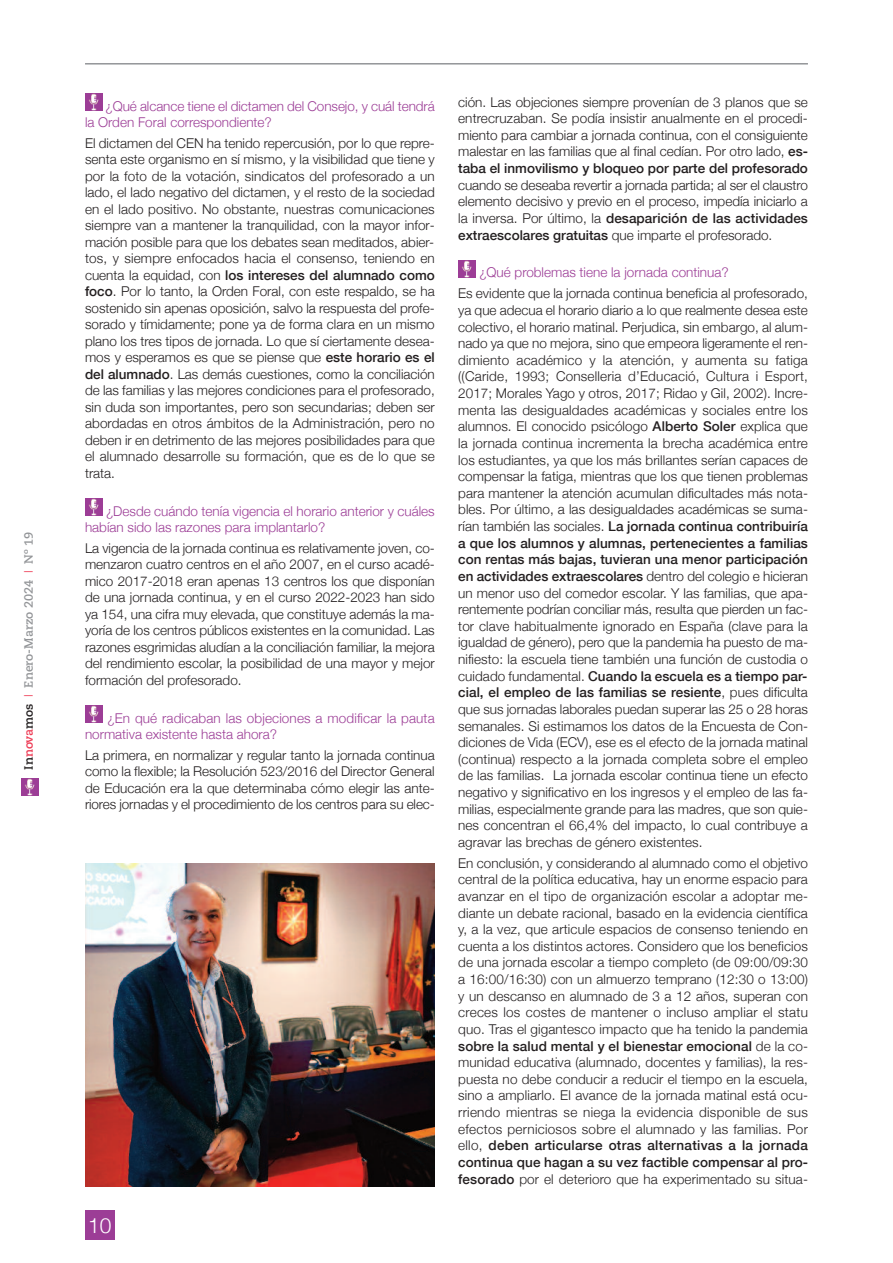
<style>
.page{position:relative;width:893px;height:1263px;background:#fff}
.page>*{position:absolute;margin:0;border:0;box-sizing:border-box;transform-origin:0 0}
.t1{font:300 21px "Helvetica Neue";color:#fff}
.t2{font:300 13.5px/16.6px "Helvetica Neue";color:#231f20;text-align:justify}
.t3{font:300 13.5px/16.5px "Helvetica Neue";color:#9c3d96}
.t4{font:700 12px "Caecilia LT Std";color:#939598}
.s1{color:#231f20}
.s2{color:#ee3d56}
.s3{font-family:"Helvetica Neue";font-weight:300;color:#ee3d56}
.s4{font-weight:500}
</style>
<div class="page">
<hr style="left:85px;top:63px;width:723px;height:2px;background:#939598">
<div style="left:85px;top:1210px;width:30px;height:29px;background:#9c3d96"></div>
<img style="left:21px;top:778px;width:17px;height:17px">
<img style="left:85px;top:863px;width:350px;height:323px">
<img style="left:85px;top:499px;width:17px;height:17px">
<img style="left:85px;top:706px;width:17px;height:17px">
<img style="left:85px;top:94px;width:17px;height:17px">
<img style="left:458px;top:260px;width:17px;height:17px">
<p class="t4" style="left:24px;top:770px;width:239px;rotate:-90deg"><span class="s1">In</span><span class="s2">nova</span><span class="s1">mos</span> <span class="s3">I</span> Enero-Marzo 2024 <span class="s3">I</span> Nº 19</p>
<p class="t3" style="left:85px;top:97px;width:351px;text-indent:21px">¿Qué alcance tiene el dictamen del Consejo, y cuál tendrá la Orden Foral correspondiente?</p>
<p class="t2" style="left:85px;top:134px;width:351px">El dictamen del CEN ha tenido repercusión, por lo que repre&shy;senta este organismo en sí mismo, y la visibilidad que tiene y por la foto de la votación, sindicatos del profesorado a un lado, el lado negativo del dictamen, y el resto de la sociedad en el lado positivo. No obstante, nuestras comunicaciones siempre van a mantener la tranquilidad, con la mayor infor&shy;mación posible para que los debates sean meditados, abier&shy;tos, y siempre enfocados hacia el consenso, teniendo en cuenta la equidad, con <span class="s4">los intereses del alumnado como foco</span>. Por lo tanto, la Orden Foral, con este respaldo, se ha sostenido sin apenas oposición, salvo la respuesta del profe&shy;sorado y tímidamente; pone ya de forma clara en un mismo plano los tres tipos de jornada. Lo que sí ciertamente desea&shy;mos y esperamos es que se piense que <span class="s4">este horario es el del alumnado</span>. Las demás cuestiones, como la conciliación de las familias y las mejores condiciones para el profesorado, sin duda son importantes, pero son secundarias; deben ser abordadas en otros ámbitos de la Administración, pero no deben ir en detrimento de las mejores posibilidades para que el alumnado desarrolle su formación, que es de lo que se trata.</p>
<p class="t3" style="left:85px;top:502px;width:351px;text-indent:21px">¿Desde cuándo tenía vigencia el horario anterior y cuáles habían sido las razones para implantarlo?</p>
<p class="t2" style="left:85px;top:539px;width:351px">La vigencia de la jornada continua es relativamente joven, co&shy;menzaron cuatro centros en el año 2007, en el curso acadé&shy;mico 2017-2018 eran apenas 13 centros los que disponían de una jornada continua, y en el curso 2022-2023 han sido ya 154, una cifra muy elevada, que constituye además la ma&shy;yoría de los centros públicos existentes en la comunidad. Las razones esgrimidas aludían a la conciliación familiar, la mejora del rendimiento escolar, la posibilidad de una mayor y mejor formación del profesorado.</p>
<p class="t3" style="left:85px;top:709px;width:351px;text-indent:22px">¿En qué radicaban las objeciones a modificar la pauta normativa existente hasta ahora?</p>
<p class="t2" style="left:85px;top:746px;width:351px">La primera, en normalizar y regular tanto la jornada continua como la flexible; la Resolución 523/2016 del Director General de Educación era la que determinaba cómo elegir las ante&shy;riores jornadas y el procedimiento de los centros para su elec-</p>
<h1 class="t1" style="left:88px;top:1212px;width:25px">10</h1>
<p class="t2" style="left:458px;top:93px;width:351px">ción. Las objeciones siempre provenían de 3 planos que se entrecruzaban. Se podía insistir anualmente en el procedi&shy;miento para cambiar a jornada continua, con el consiguiente malestar en las familias que al final cedían. Por otro lado, <span class="s4">es&shy;taba el inmovilismo y bloqueo por parte del profesorado</span></p>
<p class="t2" style="left:458px;top:176px;width:351px">cuando se deseaba revertir a jornada partida; al ser el claustro elemento decisivo y previo en el proceso, impedía iniciarlo a la inversa. Por último, la <span class="s4">desaparición de las actividades extraescolares gratuitas</span> que imparte el profesorado.</p>
<p class="t3" style="left:479px;top:264px;width:251px">¿Qué problemas tiene la jornada continua?</p>
<p class="t2" style="left:458px;top:285px;width:351px">Es evidente que la jornada continua beneficia al profesorado, ya que adecua el horario diario a lo que realmente desea este colectivo, el horario matinal. Perjudica, sin embargo, al alum&shy;nado ya que no mejora, sino que empeora ligeramente el ren&shy;dimiento académico y la atención, y aumenta su fatiga ((Caride, 1993; Conselleria d’Educació, Cultura i Esport, 2017; Morales Yago y otros, 2017; Ridao y Gil, 2002). Incre&shy;menta las desigualdades académicas y sociales entre los alumnos. El conocido psicólogo <span class="s4">Alberto Soler</span> explica que la jornada continua incrementa la brecha académica entre los estudiantes, ya que los más brillantes serían capaces de compensar la fatiga, mientras que los que tienen problemas para mantener la atención acumulan dificultades más nota&shy;bles. Por último, a las desigualdades académicas se suma&shy;rían también las sociales. <span class="s4">La jornada continua contribuiría a que los alumnos y alumnas, pertenecientes a familias con rentas más bajas, tuvieran una menor participación en actividades extraescolares</span> dentro del colegio e hicieran un menor uso del comedor escolar. Y las familias, que apa&shy;rentemente podrían conciliar más, resulta que pierden un fac&shy;tor clave habitualmente ignorado en España (clave para la igualdad de género), pero que la pandemia ha puesto de ma&shy;nifiesto: la escuela tiene también una función de custodia o cuidado fundamental. <span class="s4">Cuando la escuela es a tiempo par&shy;cial, el empleo de las familias se resiente</span>, pues dificulta que sus jornadas laborales puedan superar las 25 o 28 horas semanales. Si estimamos los datos de la Encuesta de Con&shy;diciones de Vida (ECV), ese es el efecto de la jornada matinal (continua) respecto a la jornada completa sobre el empleo de las familias. La jornada escolar continua tiene un efecto negativo y significativo en los ingresos y el empleo de las fa&shy;milias, especialmente grande para las madres, que son quie&shy;nes concentran el 66,4% del impacto, lo cual contribuye a agravar las brechas de género existentes.</p>
<p class="t2" style="left:458px;top:854px;width:351px">En conclusión, y considerando al alumnado como el objetivo central de la política educativa, hay un enorme espacio para avanzar en el tipo de organización escolar a adoptar me&shy;diante un debate racional, basado en la evidencia científica y, a la vez, que articule espacios de consenso teniendo en cuenta a los distintos actores. Considero que los beneficios de una jornada escolar a tiempo completo (de 09:00/09:30 a 16:00/16:30) con un almuerzo temprano (12:30 o 13:00) y un descanso en alumnado de 3 a 12 años, superan con creces los costes de mantener o incluso ampliar el statu quo. Tras el gigantesco impacto que ha tenido la pandemia <span class="s4">sobre la salud mental y el bienestar emocional</span> de la co&shy;munidad educativa (alumnado, docentes y familias), la res&shy;puesta no debe conducir a reducir el tiempo en la escuela, sino a ampliarlo. El avance de la jornada matinal está ocu&shy;rriendo mientras se niega la evidencia disponible de sus efectos perniciosos sobre el alumnado y las familias. Por ello, <span class="s4">deben articularse otras alternativas a la jornada continua que hagan a su vez factible compensar al pro&shy;fesorado</span> por el deterioro que ha experimentado su situa-</p>
</div>
